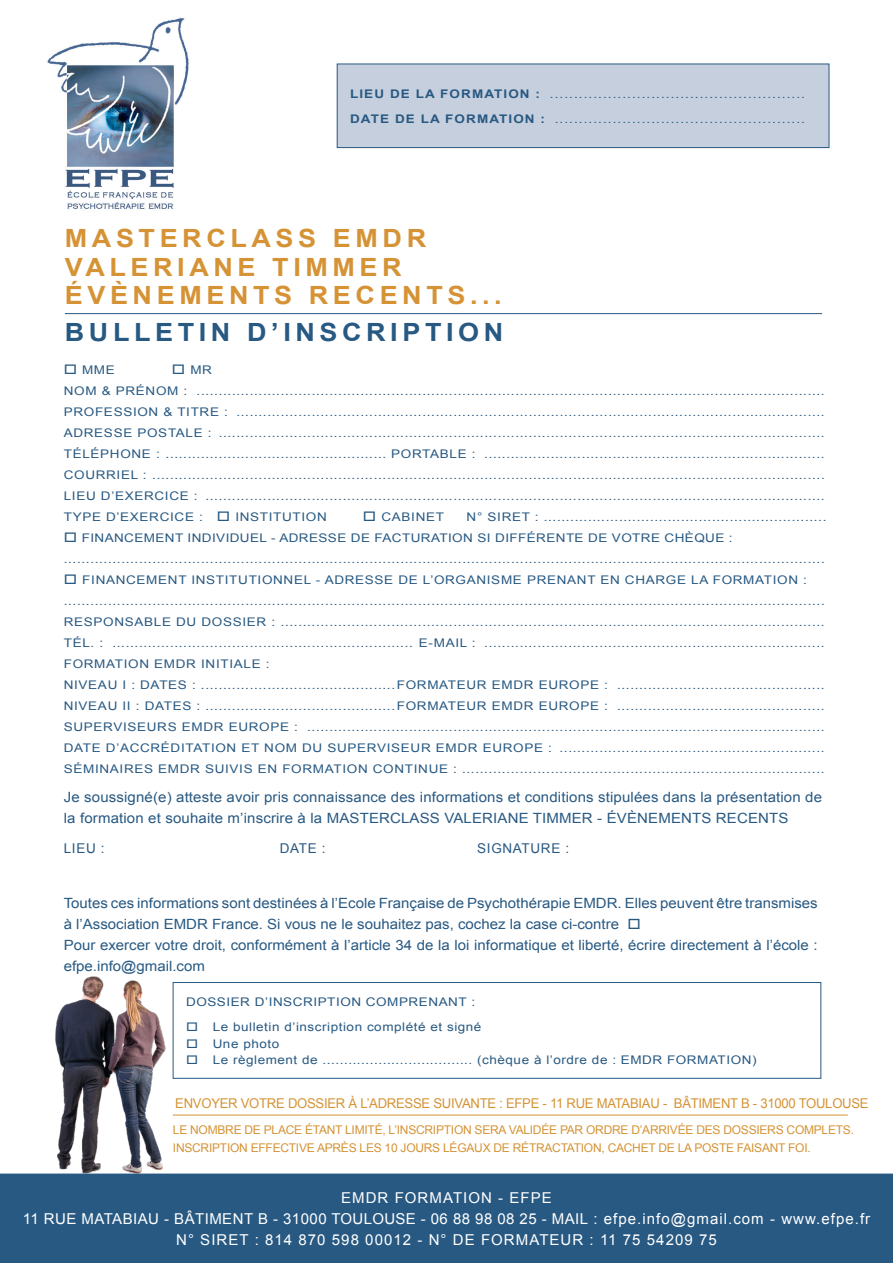
<style>
.page{position:relative;width:893px;height:1263px;background:#fff}
.page>*{position:absolute;margin:0;border:0;box-sizing:border-box;transform-origin:0 0}
.Style_de_paragraphe_1{font:700 25.05px "Arial";letter-spacing:.17em;color:#d59335;scale:1.08 1}
.Style_de_paragraphe_1-2{font:700 25.05px "Arial";letter-spacing:.17em;color:#285982;scale:1.08 1}
.texteblanc{font:15px "Arial";letter-spacing:.03em;color:#fff}
.texteblanc-2{font:15px "Arial";letter-spacing:.07em;color:#fff}
.textebleu{font:14.1px/21px "Arial";color:#285982;scale:1.06 1}
.textebleu-2{font:13.5px "Arial";letter-spacing:-.02em;color:#d59335}
.textebleu-3{font:13.5px "Arial";letter-spacing:.05em;color:#285982}
.textebleu-4{font:12px "Arial";letter-spacing:-.02em;color:#d59335}
.textebleu-5{font:11.85px "Arial";letter-spacing:.05em;color:#285982;scale:1.14 1}
.Style_de_paragraphe_1-3{font:11.85px "Arial";letter-spacing:.04em;color:#285982;scale:1.14 1}
.textebleu-6{font:11.85px "Arial";letter-spacing:.03em;color:#285982;scale:1.14 1}
.s1{font-weight:700}
</style>
<div class="page">
<img style="left:40px;top:976px;width:144px;height:198px">
<img style="left:47px;top:18px;width:142px;height:192px">
<div style="left:0;top:1174px;width:893px;height:88px;background:#285982"></div>
<div style="left:0;top:1174px;width:893px;height:89px;border:1px solid #285982"></div>
<hr style="left:65px;top:313px;width:757px;height:1px;background:#285982">
<div style="left:173px;top:982px;width:648px;height:96px;background:#fff"></div>
<div style="left:173px;top:982px;width:648px;height:96px;border:1px solid #285982"></div>
<hr style="left:173px;top:1115px;width:675px;height:1px;background:#d59335">
<div style="left:337px;top:64px;width:492px;height:84px;background:#c6cfde"></div>
<div style="left:337px;top:64px;width:492px;height:84px;border:1px solid #285982"></div>
<p class="Style_de_paragraphe_1-3" style="left:350px;top:86px;width:400px"><span class="s1">LIEU DE LA FORMATION :</span> .....................................................</p>
<p class="Style_de_paragraphe_1-3" style="left:350px;top:112px;width:400px"><span class="s1">DATE DE LA FORMATION :</span> ....................................................</p>
<p class="Style_de_paragraphe_1" style="left:65px;top:222px;width:336px">MASTERCLASS EMDR</p>
<p class="Style_de_paragraphe_1" style="left:65px;top:250px;width:313px">VALERIANE TIMMER</p>
<p class="Style_de_paragraphe_1" style="left:65px;top:279px;width:406px">ÉVÈNEMENTS RECENTS...</p>
<p class="Style_de_paragraphe_1-2" style="left:65px;top:316px;width:407px">BULLETIN D’INSCRIPTION</p>
<p class="textebleu-5" style="left:64px;top:362px;width:46px">□ MME</p>
<p class="textebleu-5" style="left:172px;top:362px;width:37px">□ MR</p>
<p class="textebleu-5" style="left:64px;top:383px;width:669px">NOM &amp; PRÉNOM : ..............................................................................................................................................</p>
<p class="textebleu-5" style="left:64px;top:404px;width:669px">PROFESSION &amp; TITRE : .....................................................................................................................................</p>
<p class="textebleu-5" style="left:64px;top:425px;width:669px">ADRESSE POSTALE : .........................................................................................................................................</p>
<p class="textebleu-5" style="left:64px;top:446px;width:669px">TÉLÉPHONE : .................................................. PORTABLE : .............................................................................</p>
<p class="textebleu-5" style="left:64px;top:467px;width:669px">COURRIEL : ........................................................................................................................................................</p>
<p class="textebleu-5" style="left:64px;top:488px;width:669px">LIEU D’EXERCICE : ............................................................................................................................................</p>
<p class="textebleu-5" style="left:64px;top:509px;width:232px">TYPE D’EXERCICE : □ INSTITUTION</p>
<p class="textebleu-5" style="left:363px;top:509px;width:73px">□ CABINET</p>
<p class="textebleu-5" style="left:467px;top:509px;width:317px">N° SIRET : ................................................................</p>
<p class="textebleu-6" style="left:64px;top:530px;width:588px">□ FINANCEMENT INDIVIDUEL - ADRESSE DE FACTURATION SI DIFFÉRENTE DE VOTRE CHÈQUE :</p>
<p class="textebleu-5" style="left:64px;top:551px;width:669px">............................................................................................................................................................................</p>
<p class="textebleu-5" style="left:64px;top:572px;width:653px">□ FINANCEMENT INSTITUTIONNEL - ADRESSE DE L’ORGANISME PRENANT EN CHARGE LA FORMATION :</p>
<p class="textebleu-5" style="left:64px;top:593px;width:669px">............................................................................................................................................................................</p>
<p class="textebleu-5" style="left:64px;top:614px;width:669px">RESPONSABLE DU DOSSIER : ...........................................................................................................................</p>
<p class="textebleu-5" style="left:64px;top:635px;width:669px">TÉL. : .................................................................... E-MAIL : .............................................................................</p>
<p class="textebleu-5" style="left:64px;top:656px;width:182px">FORMATION EMDR INITIALE :</p>
<p class="textebleu-5" style="left:64px;top:677px;width:669px">NIVEAU I : DATES : ............................................FORMATEUR EMDR EUROPE : ...............................................</p>
<p class="textebleu-5" style="left:64px;top:698px;width:669px">NIVEAU II : DATES : ...........................................FORMATEUR EMDR EUROPE : ...............................................</p>
<p class="textebleu-5" style="left:64px;top:719px;width:669px">SUPERVISEURS EMDR EUROPE : .....................................................................................................................</p>
<p class="textebleu-5" style="left:64px;top:740px;width:669px">DATE D’ACCRÉDITATION ET NOM DU SUPERVISEUR EMDR EUROPE : ............................................................</p>
<p class="textebleu-5" style="left:64px;top:761px;width:669px">SÉMINAIRES EMDR SUIVIS EN FORMATION CONTINUE : ..................................................................................</p>
<p class="textebleu" style="left:64px;top:787px;width:717px">Je soussigné(e) atteste avoir pris connaissance des informations et conditions stipulées dans la présentation de la formation et souhaite m’inscrire à la MASTERCLASS VALERIANE TIMMER - ÉVÈNEMENTS RECENTS</p>
<p class="textebleu-3" style="left:64px;top:839px;width:42px">LIEU :</p>
<p class="textebleu-3" style="left:280px;top:839px;width:47px">DATE :</p>
<p class="textebleu-3" style="left:477px;top:839px;width:94px">SIGNATURE :</p>
<p class="textebleu" style="left:64px;top:892px;width:713px">Toutes ces informations sont destinées à l’Ecole Française de Psychothérapie EMDR. Elles peuvent être transmises à l’Association EMDR France. Si vous ne le souhaitez pas, cochez la case ci-contre □</p>
<p class="textebleu" style="left:64px;top:934px;width:713px">Pour exercer votre droit, conformément à l’article 34 de la loi informatique et liberté, écrire directement à l’école : efpe.info@gmail.com</p>
<p class="Style_de_paragraphe_1-3" style="left:186px;top:994px;width:255px">DOSSIER D’INSCRIPTION COMPRENANT :</p>
<p class="Style_de_paragraphe_1-3" style="left:186px;top:1019px;width:261px">□ Le bulletin d’inscription complété et signé</p>
<p class="Style_de_paragraphe_1-3" style="left:186px;top:1036px;width:83px">□ Une photo</p>
<p class="Style_de_paragraphe_1-3" style="left:186px;top:1052px;width:502px">□ Le règlement de ................................... (chèque à l’ordre de : EMDR FORMATION)</p>
<p class="textebleu-2" style="left:175px;top:1094px;width:695px">ENVOYER VOTRE DOSSIER À L’ADRESSE SUIVANTE : EFPE - 11 RUE MATABIAU - BÂTIMENT B - 31000 TOULOUSE</p>
<p class="textebleu-4" style="left:173px;top:1122px;width:683px">LE NOMBRE DE PLACE ÉTANT LIMITÉ, L’INSCRIPTION SERA VALIDÉE PAR ORDRE D’ARRIVÉE DES DOSSIERS COMPLETS.</p>
<p class="textebleu-4" style="left:173px;top:1140px;width:639px">INSCRIPTION EFFECTIVE APRÈS LES 10 JOURS LÉGAUX DE RÉTRACTATION, CACHET DE LA POSTE FAISANT FOI.</p>
<p class="texteblanc-2" style="left:341px;top:1188px;width:212px">EMDR FORMATION - EFPE</p>
<p class="texteblanc" style="left:23px;top:1209px;width:849px">11 RUE MATABIAU - BÂTIMENT B - 31000 TOULOUSE - 06 88 98 08 25 - MAIL : efpe.info@gmail.com - www.efpe.fr</p>
<p class="texteblanc-2" style="left:176px;top:1230px;width:542px">N° SIRET : 814 870 598 00012 - N° DE FORMATEUR : 11 75 54209 75</p>
</div>
